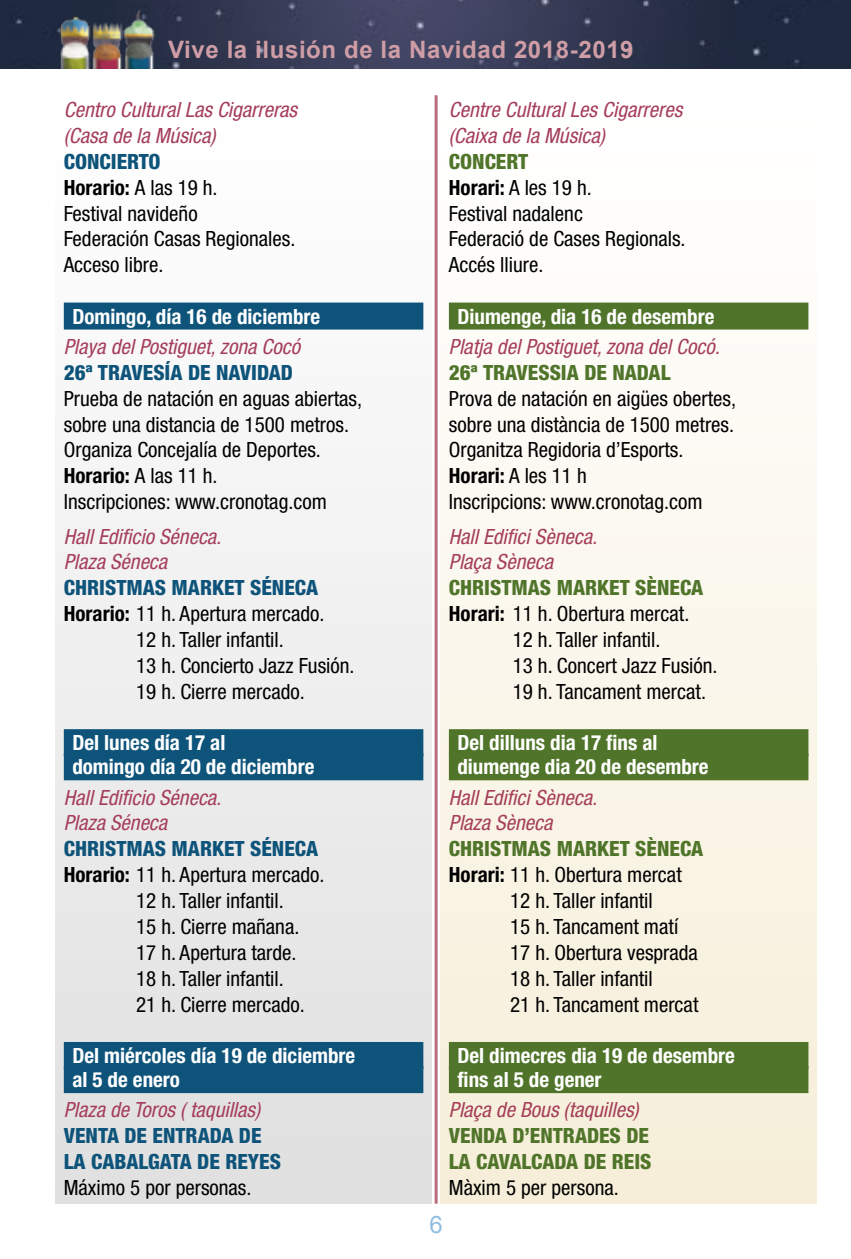
<style>
.page{position:relative;width:851px;height:1259px;background:#fff}
.page>*{position:absolute;margin:0;border:0;box-sizing:border-box;transform-origin:0 0}
.t1{font:700 24px "Arial";letter-spacing:.025em;color:#cf9da5}
.t2{font:24px "Arial";color:#92bee0}
.t3{font:condensed 21px/25.8px "Helvetica Neue LT Std";color:#000}
.t4{font:italic condensed 21px/25.8px "Helvetica Neue LT Std";color:#a53e5a}
.t5{font:700 condensed 21px/24px "Helvetica Neue LT Std";color:#fff}
.t6{font:800 condensed 21px/25.8px "Helvetica Neue LT Std";color:#0e547a}
.t7{font:800 condensed 21px/25.8px "Helvetica Neue LT Std";color:#50752a}
.s1{font-weight:800;color:#0e547a}
.s2{font-weight:700}
.s3{font-weight:800;color:#50752a}
</style>
<div class="page">
<hr style="left:434px;top:95px;width:3px;height:1108px;background:#b96d7c">
<div style="left:55px;top:102px;width:377px;height:1101px;background:linear-gradient(to bottom,#fff,#dddddf)"></div>
<div style="left:440px;top:102px;width:376px;height:1101px;background:linear-gradient(to bottom,#fff,#f3ecd5)"></div>
<img style="left:0;top:0;width:850px;height:68px">
<img style="left:54px;top:7px;width:103px;height:61px">
<div style="left:64px;top:302px;width:359px;height:27px;background:#0e547a"></div>
<div style="left:64px;top:729px;width:359px;height:27px;background:#0e547a"></div>
<div style="left:64px;top:753px;width:359px;height:27px;background:#0e547a"></div>
<div style="left:64px;top:1042px;width:359px;height:27px;background:#0e547a"></div>
<div style="left:64px;top:1066px;width:359px;height:27px;background:#0e547a"></div>
<div style="left:449px;top:302px;width:359px;height:27px;background:#50752a"></div>
<div style="left:449px;top:729px;width:359px;height:27px;background:#50752a"></div>
<div style="left:449px;top:753px;width:359px;height:27px;background:#50752a"></div>
<div style="left:449px;top:1042px;width:359px;height:27px;background:#50752a"></div>
<div style="left:449px;top:1066px;width:359px;height:27px;background:#50752a"></div>
<p class="t1" style="left:168px;top:34px;width:467px">Vive la ilusión de la Navidad 2018-2019</p>
<p class="t4" style="left:64px;top:97px;width:235px">Centro Cultural Las Cigarreras (Casa de la Música)</p>
<p class="t3" style="left:64px;top:148px;width:233px"><span class="s1">CONCIERTO<br></span><span class="s2">Horario:</span> A las 19 h.<br>Festival navideño<br>Federación Casas Regionales.<br>Acceso libre.</p>
<p class="t5" style="left:72px;top:304px;width:249px">Domingo, día 16 de diciembre</p>
<p class="t4" style="left:64px;top:334px;width:238px">Playa del Postiguet, zona Cocó</p>
<p class="t6" style="left:64px;top:359px;width:230px">26ª TRAVESÍA DE NAVIDAD</p>
<p class="t3" style="left:64px;top:385px;width:300px">Prueba de natación en aguas abiertas, sobre una distancia de 1500 metros.<br>Organiza Concejalía de Deportes.<br><span class="s2">Horario:</span> A las 11 h.<br>Inscripciones: www.cronotag.com</p>
<p class="t4" style="left:64px;top:524px;width:159px">Hall Edificio Séneca.<br>Plaza Séneca</p>
<p class="t6" style="left:64px;top:574px;width:256px">CHRISTMAS MARKET SÉNECA</p>
<p class="t3" style="left:64px;top:601px;width:262px"><span class="s2">Horario:</span> 11 h. Apertura mercado.</p>
<p class="t3" style="left:136px;top:626px;width:149px">12 h. Taller infantil.</p>
<p class="t3" style="left:136px;top:652px;width:220px">13 h. Concierto Jazz Fusión.</p>
<p class="t3" style="left:136px;top:678px;width:170px">19 h. Cierre mercado.</p>
<p class="t5" style="left:72px;top:730px;width:243px">Del lunes día 17 al<br>domingo día 20 de diciembre</p>
<p class="t4" style="left:64px;top:784px;width:159px">Hall Edificio Séneca.<br>Plaza Séneca</p>
<p class="t6" style="left:64px;top:835px;width:256px">CHRISTMAS MARKET SÉNECA</p>
<p class="t3" style="left:64px;top:861px;width:262px"><span class="s2">Horario:</span> 11 h. Apertura mercado.</p>
<p class="t3" style="left:136px;top:887px;width:149px">12 h. Taller infantil.</p>
<p class="t3" style="left:136px;top:913px;width:165px">15 h. Cierre mañana.</p>
<p class="t3" style="left:136px;top:939px;width:162px">17 h. Apertura tarde.</p>
<p class="t3" style="left:136px;top:965px;width:149px">18 h. Taller infantil.</p>
<p class="t3" style="left:136px;top:991px;width:170px">21 h. Cierre mercado.</p>
<p class="t5" style="left:72px;top:1043px;width:284px">Del miércoles día 19 de diciembre al 5 de enero</p>
<p class="t4" style="left:64px;top:1097px;width:198px">Plaza de Toros ( taquillas)</p>
<p class="t6" style="left:64px;top:1122px;width:219px">VENTA DE ENTRADA DE<br>LA CABALGATA DE REYES</p>
<p class="t3" style="left:64px;top:1174px;width:189px">Máximo 5 por personas.</p>
<p class="t4" style="left:449px;top:97px;width:235px">Centre Cultural Les Cigarreres (Caixa de la Música)</p>
<p class="t3" style="left:449px;top:148px;width:238px"><span class="s3">CONCERT<br></span><span class="s2">Horari:</span> A les 19 h.<br>Festival nadalenc<br>Federació de Cases Regionals.<br>Accés lliure.</p>
<p class="t5" style="left:457px;top:304px;width:258px">Diumenge, dia 16 de desembre</p>
<p class="t4" style="left:449px;top:334px;width:272px">Platja del Postiguet, zona del Cocó.</p>
<p class="t7" style="left:449px;top:359px;width:223px">26ª TRAVESSIA DE NADAL</p>
<p class="t3" style="left:449px;top:385px;width:288px">Prova de natación en aigües obertes, sobre una distància de 1500 metres.<br>Organitza Regidoria d’Esports.<br><span class="s2">Horari:</span> A les 11 h<br>Inscripcions: www.cronotag.com</p>
<p class="t4" style="left:449px;top:524px;width:150px">Hall Edifici Sèneca.<br>Plaça Sèneca</p>
<p class="t7" style="left:449px;top:574px;width:256px">CHRISTMAS MARKET SÈNECA</p>
<p class="t3" style="left:449px;top:601px;width:242px"><span class="s2">Horari:</span> 11 h. Obertura mercat.</p>
<p class="t3" style="left:512px;top:626px;width:149px">12 h. Taller infantil.</p>
<p class="t3" style="left:512px;top:652px;width:206px">13 h. Concert Jazz Fusión.</p>
<p class="t3" style="left:512px;top:678px;width:195px">19 h. Tancament mercat.</p>
<p class="t5" style="left:457px;top:730px;width:252px">Del dilluns dia 17 fins al diumenge dia 20 de desembre</p>
<p class="t4" style="left:449px;top:784px;width:150px">Hall Edifici Sèneca.<br>Plaza Sèneca</p>
<p class="t7" style="left:449px;top:835px;width:256px">CHRISTMAS MARKET SÈNECA</p>
<p class="t3" style="left:449px;top:861px;width:234px"><span class="s2">Horari:</span> 11 h. Obertura mercat</p>
<p class="t3" style="left:510px;top:887px;width:144px">12 h. Taller infantil</p>
<p class="t3" style="left:510px;top:913px;width:170px">15 h. Tancament matí</p>
<p class="t3" style="left:510px;top:939px;width:189px">17 h. Obertura vesprada</p>
<p class="t3" style="left:510px;top:965px;width:144px">18 h. Taller infantil</p>
<p class="t3" style="left:510px;top:991px;width:190px">21 h. Tancament mercat</p>
<p class="t5" style="left:457px;top:1043px;width:279px">Del dimecres dia 19 de desembre fins al 5 de gener</p>
<p class="t4" style="left:449px;top:1097px;width:191px">Plaça de Bous (taquilles)</p>
<p class="t7" style="left:449px;top:1122px;width:204px">VENDA D’ENTRADES DE<br>LA CAVALCADA DE REIS</p>
<p class="t3" style="left:449px;top:1174px;width:171px">Màxim 5 per persona.</p>
<p class="t2" style="left:429px;top:1209px;width:15px">6</p>
</div>
